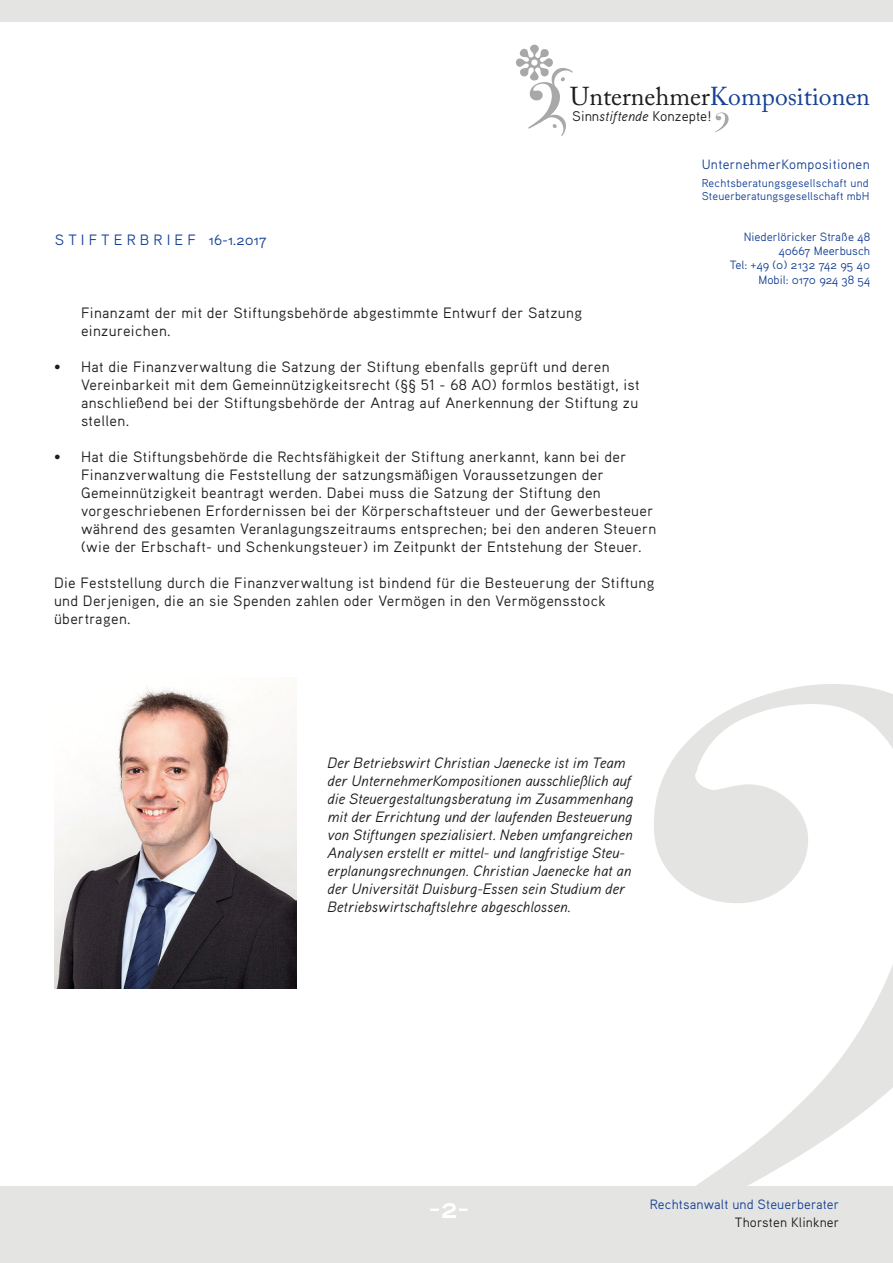
<style>
.page{position:relative;width:893px;height:1263px;background:#fff}
.page>*{position:absolute;margin:0;border:0;box-sizing:border-box;transform-origin:0 0}
.t1{font:30px "Aaux Pro Bold OSF";color:#fff}
.t2{font:25.65px "Adobe Caslon Pro";color:#164194}
.t3{font:15px/18px "Aaux Pro";letter-spacing:.025em;color:#1d1d1b}
.t4{font:15px/18px "Aaux Pro Regular Italic OSF";color:#1d1d1b}
.t5{font:15px "Aaux Pro Regular OSF";letter-spacing:-.01em;color:#164194}
.t6{font:13.95px "Aaux Pro Regular OSF";letter-spacing:.005em;color:#1d1d1b}
.t7{font:13.5px "Aaux Pro Regular OSF";letter-spacing:.01em;color:#164194}
.t8{font:13.5px "Aaux Pro Regular OSF";letter-spacing:.01em;color:#1d1d1b}
.t9{font:12px/14.4px "Aaux Pro Regular OSF";color:#164194;text-align:right}
.t10{font:11.4px/13.5px "Aaux Pro Regular OSF";letter-spacing:.01em;color:#164194}
.s1{color:#1d1d1b}
.s2{font-family:"Aaux Pro Regular Italic OSF"}
</style>
<div class="page">
<svg style="left:654px;top:684px;width:239px;height:502px"></svg>
<div style="left:0;top:1186px;width:893px;height:77px;background:#e4e4e3"></div>
<div style="left:0;top:0;width:893px;height:21px;background:#e4e4e3"></div>
<svg style="left:715px;top:112px;width:14px;height:20px"></svg>
<svg style="left:516px;top:45px;width:57px;height:91px"></svg>
<img style="left:54px;top:687px;width:242px;height:301px">
<p class="t5" style="left:55px;top:230px;width:213px">S T I F T E R B R I E F 16-1.2017</p>
<h2 class="t2" style="left:570px;top:81px;width:301px"><span class="s1">Unternehmer</span>Kompositionen</h2>
<p class="t6" style="left:572px;top:108px;width:141px">Sinn<span class="s2">stiftende</span> Konzepte!</p>
<p class="t7" style="left:702px;top:155px;width:170px">UnternehmerKompositionen</p>
<p class="t10" style="left:702px;top:176px;width:169px">Rechtsberatungsgesellschaft und<br>Steuerberatungsgesellschaft mbH</p>
<p class="t9" style="left:730px;top:229px;width:142px">Niederlöricker Straße 48<br>40667 Meerbusch<br>Tel: +49 (0) 2132 742 95 40<br>Mobil: 0170 924 38 54</p>
<p class="t3" style="left:81px;top:303px;width:503px">Finanzamt der mit der Stiftungsbehörde abgestimmte Entwurf der Satzung einzureichen.</p>
<p class="t3" style="left:81px;top:357px;width:560px;text-indent:-27px">• Hat die Finanzverwaltung die Satzung der Stiftung ebenfalls geprüft und deren Vereinbarkeit mit dem Gemeinnützigkeitsrecht (§§ 51 - 68 AO) formlos bestätigt, ist anschließend bei der Stiftungsbehörde der Antrag auf Anerkennung der Stiftung zu stellen.</p>
<p class="t3" style="left:81px;top:447px;width:577px;text-indent:-27px">• Hat die Stiftungsbehörde die Rechtsfähigkeit der Stiftung anerkannt, kann bei der Finanzverwaltung die Feststellung der satzungsmäßigen Voraussetzungen der Gemeinnützigkeit beantragt werden. Dabei muss die Satzung der Stiftung den vorgeschriebenen Erfordernissen bei der Körperschaftsteuer und der Gewerbesteuer während des gesamten Veranlagungszeitraums entsprechen; bei den anderen Steuern (wie der Erbschaft- und Schenkungsteuer) im Zeitpunkt der Entstehung der Steuer.</p>
<p class="t3" style="left:54px;top:573px;width:602px">Die Feststellung durch die Finanzverwaltung ist bindend für die Besteuerung der Stiftung und Derjenigen, die an sie Spenden zahlen oder Vermögen in den Vermögensstock übertragen.</p>
<p class="t4" style="left:327px;top:754px;width:308px">Der Betriebswirt Christian Jaenecke ist im Team der UnternehmerKompositionen ausschließlich auf die Steuergestaltungsberatung im Zusammenhang mit der Errichtung und der laufenden Besteuerung von Stiftungen spezialisiert. Neben umfangreichen Analysen erstellt er mittel- und langfristige Steu&shy;erplanungsrechnungen. Christian Jaenecke hat an der Universität Duisburg-Essen sein Studium der Betriebswirtschaftslehre abgeschlossen.</p>
<h1 class="t1" style="left:428px;top:1189px;width:43px">-2-</h1>
<p class="t7" style="left:650px;top:1196px;width:191px">Rechtsanwalt und Steuerberater</p>
<p class="t8" style="left:735px;top:1214px;width:106px">Thorsten Klinkner</p>
</div>
